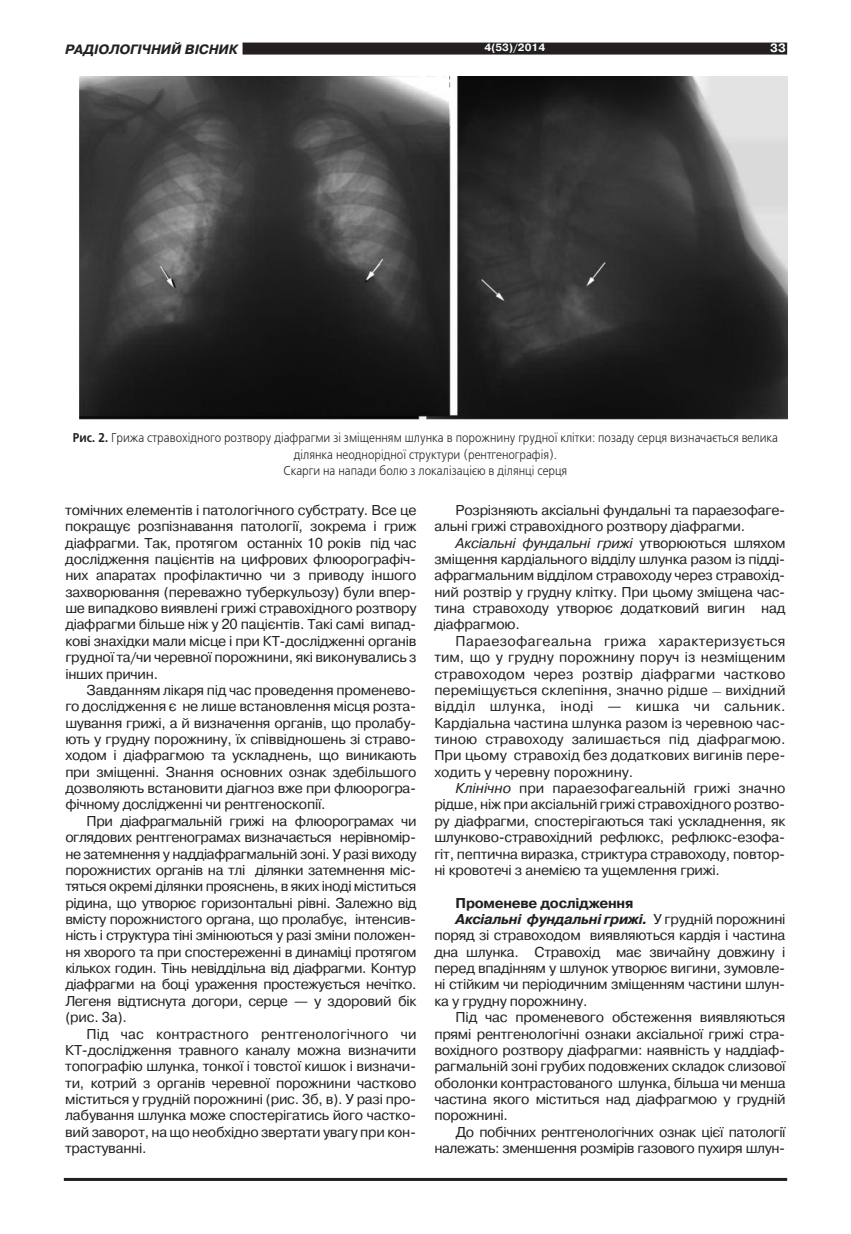
<style>
.page{position:relative;width:851px;height:1234px;background:#fff}
.page>*{position:absolute;margin:0;border:0;box-sizing:border-box;transform-origin:0 0}
.t1{font:14.25px/16.4px "Pragmatica C";letter-spacing:-.015em;color:#231f20;text-align:justify}
.t2{font:italic 700 14.25px "Pragmatica C";letter-spacing:-.02em;color:#231f20}
.t3{font:700 14.25px "Pragmatica C";letter-spacing:-.02em;color:#231f20}
.t4{font:italic 700 13.5px "Pragmatica C";color:#231f20}
.t5{font:12.75px/16.2px "Free Set C";color:#231f20;text-align:center;scale:.9 1}
.t6{font:700 12px "Pragmatica C";color:#fff}
.t7{font:700 10.5px "Pragmatica C";color:#fff}
.s1{font-weight:700}
.s2{font-style:italic}
.s3{font-family:"Adobe Arabic"}
.s4{font-weight:400;font-style:normal}
</style>
<div class="page">
<div style="left:242px;top:43px;width:545px;height:12px;background:#231f20"></div>
<hr style="left:64px;top:1177px;width:723px;height:3px;background:#231f20">
<img style="left:79px;top:77px;width:707px;height:342px">
<p class="t4" style="left:65px;top:41px;width:174px">РАДІОЛОГІЧНИЙ ВІСНИК</p>
<p class="t7" style="left:484px;top:42px;width:62px">4(53)/2014</p>
<p class="t6" style="left:770px;top:41px;width:17px">33</p>
<p class="t5" style="left:73px;top:430px;width:785px"><span class="s1">Рис. 2.</span> Грижа стравохідного розтвору діафрагми зі зміщенням шлунка в порожнину грудної клітки: позаду серця визначається велика ділянка неоднорідної структури (рентгенографія).<br>Скарги на напади болю з локалізацією в ділянці серця</p>
<p class="t1" style="left:65px;top:501px;width:352px">томічних елементів і патологічного субстрату. Все це покращує розпізнавання патології, зокрема і гриж діафрагми. Так, протягом останніх 10 років під час дослідження пацієнтів на цифрових флюорографіч&shy;них апаратах профілактично чи з приводу іншого захворювання (переважно туберкульозу) були впер&shy;ше випадково виявлені грижі стравохідного розтвору діафрагми більше ніж у 20 пацієнтів. Такі самі випад&shy;кові знахідки мали місце і при КТ-дослідженні органів грудної та/чи черевної порожнини, які виконувались з інших причин.</p>
<p class="t1" style="left:65px;top:681px;width:352px;text-indent:21px">Завданням лікаря під час проведення променево&shy;го дослідження є не лише встановлення місця розта&shy;шування грижі, а й визначення органів, що пролабу&shy;ють у грудну порожнину, їх співвідношень зі страво&shy;ходом і діафрагмою та ускладнень, що виникають при зміщенні. Знання основних ознак здебільшого дозволяють встановити діагноз вже при флюорогра&shy;фічному дослідженні чи рентгеноскопії.</p>
<p class="t1" style="left:65px;top:812px;width:352px;text-indent:21px">При діафрагмальній грижі на флюорограмах чи оглядових рентгенограмах визначається нерівномір&shy;не затемнення у наддіафрагмальній зоні. У разі виходу порожнистих органів на тлі ділянки затемнення міс&shy;тяться окремі ділянки прояснень, в яких іноді міститься рідина, що утворює горизонтальні рівні. Залежно від вмісту порожнистого органа, що пролабує, інтенсив&shy;ність і структура тіні змінюються у разі зміни положен&shy;ня хворого та при спостереженні в динаміці протягом кількох годин. Тінь невіддільна від діафрагми. Контур діафрагми на боці ураження простежується нечітко.<br>Легеня відтиснута догори, серце — у здоровий бік (рис. 3а).</p>
<p class="t1" style="left:65px;top:1025px;width:353px;text-indent:21px">Під час контрастного рентгенологічного чи КТ-дослідження травного каналу можна визначити топографію шлунка, тонкої і товстої кишок і визначи&shy;ти, котрий з органів черевної порожнини частково міститься у грудній порожнині (рис. 3б, в). У разі про&shy;лабування шлунка може спостерігатись його частко&shy;вий заворот, на що необхідно звертати увагу при кон&shy;трастуванні.</p>
<p class="t1" style="left:434px;top:501px;width:352px;text-indent:21px">Розрізняють аксіальні фундальні та параезофаге&shy;альні грижі стравохідного розтвору діафрагми.</p>
<p class="t1" style="left:434px;top:534px;width:352px;text-indent:21px"><span class="s2">Аксіальні фундальні грижі</span> утворюються шляхом зміщення кардіального відділу шлунка разом із підді&shy;афрагмальним відділом стравоходу через стравохід&shy;ний розтвір у грудну клітку. При цьому зміщена час&shy;тина стравоходу утворює додатковий вигин над діафрагмою.</p>
<p class="t1" style="left:434px;top:632px;width:352px;text-indent:21px">Параезофагеальна грижа характеризується тим, що у грудну порожнину поруч із незміщеним стравоходом через розтвір діафрагми частково переміщується склепіння, значно рідше <span class="s3">—</span> вихідний відділ шлунка, іноді — кишка чи сальник.<br>Кардіальна частина шлунка разом із черевною час&shy;тиною стравоходу залишається під діафрагмою.<br>При цьому стравохід без додаткових вигинів пере&shy;ходить у черевну порожнину.</p>
<p class="t1" style="left:434px;top:779px;width:352px;text-indent:21px"><span class="s2">Клінічно</span> при параезофагеальній грижі значно рідше, ніж при аксіальній грижі стравохідного розтво&shy;ру діафрагми, спостерігаються такі ускладнення, як шлунково-стравохідний рефлюкс, рефлюкс-езофа&shy;гіт, пептична виразка, стриктура стравоходу, повтор&shy;ні кровотечі з анемією та ущемлення грижі.</p>
<p class="t3" style="left:455px;top:894px;width:179px">Променеве дослідження</p>
<p class="t2" style="left:455px;top:910px;width:331px">Аксіальні фундальні грижі. <span class="s4">У грудній порожнині</span></p>
<p class="t1" style="left:434px;top:927px;width:352px">поряд зі стравоходом виявляються кардія і частина</p>
<p class="t1" style="left:434px;top:943px;width:352px">дна шлунка. Стравохід має звичайну довжину і</p>
<p class="t1" style="left:434px;top:959px;width:352px">перед впадінням у шлунок утворює вигини, зумовле-</p>
<p class="t1" style="left:434px;top:976px;width:352px">ні стійким чи періодичним зміщенням частини шлун-</p>
<p class="t1" style="left:434px;top:992px;width:154px">ка у грудну порожнину.</p>
<p class="t1" style="left:455px;top:1008px;width:331px">Під час променевого обстеження виявляються</p>
<p class="t1" style="left:434px;top:1025px;width:352px">прямі рентгенологічні ознаки аксіальної грижі стра-</p>
<p class="t1" style="left:434px;top:1041px;width:352px">вохідного розтвору діафрагми: наявність у наддіаф-</p>
<p class="t1" style="left:434px;top:1057px;width:352px">рагмальній зоні грубих подовжених складок слизової</p>
<p class="t1" style="left:434px;top:1074px;width:352px">оболонки контрастованого шлунка, більша чи менша</p>
<p class="t1" style="left:434px;top:1090px;width:352px">частина якого міститься над діафрагмою у грудній</p>
<p class="t1" style="left:434px;top:1106px;width:75px">порожнині.</p>
<p class="t1" style="left:455px;top:1123px;width:331px">До побічних рентгенологічних ознак цієї патології</p>
<p class="t1" style="left:434px;top:1139px;width:352px">належать: зменшення розмірів газового пухиря шлун-</p>
</div>
